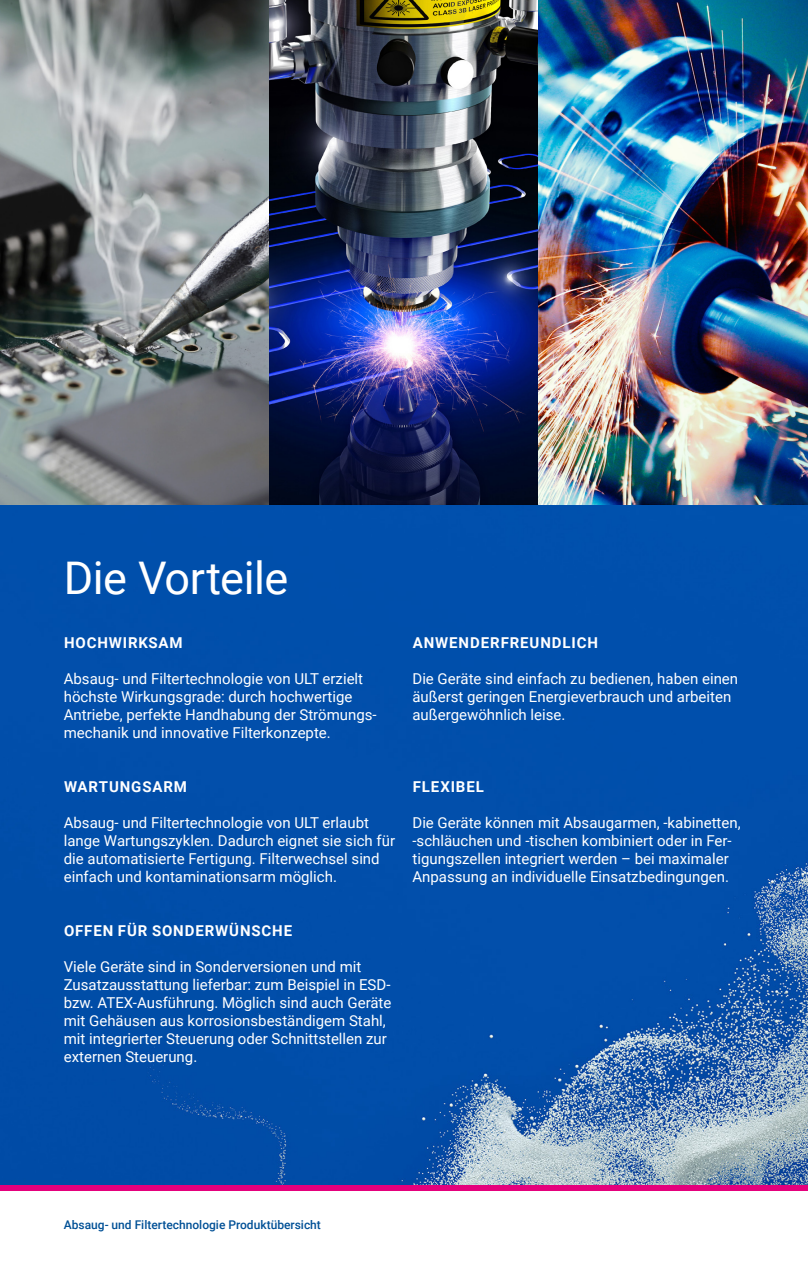
<style>
.page{position:relative;width:808px;height:1263px;background:#fff}
.page>*{position:absolute;margin:0;border:0;box-sizing:border-box;transform-origin:0 0}
.t1{font:45px "Roboto";letter-spacing:-.01em;color:#fff}
.t2{font:15px/18px "Roboto";color:#fff}
.t3{font:700 15px "Roboto";letter-spacing:.06em;color:#fff}
.t4{font:500 12px "Roboto";color:#005096}
</style>
<div class="page">
<img style="left:0;top:0;width:808px;height:1185px">
<div style="left:0;top:1185px;width:808px;height:6px;background:#e5007c"></div>
<h1 class="t1" style="left:64px;top:546px;width:226px">Die Vorteile</h1>
<p class="t3" style="left:64px;top:632px;width:120px">HOCHWIRKSAM</p>
<p class="t3" style="left:413px;top:632px;width:187px">ANWENDERFREUNDLICH</p>
<p class="t2" style="left:64px;top:669px;width:314px">Absaug- und Filtertechnologie von ULT erzielt höchste Wirkungsgrade: durch hochwertige Antriebe, perfekte Handhabung der Strömungs&shy;mechanik und innovative Filterkonzepte.</p>
<p class="t2" style="left:412px;top:669px;width:327px">Die Geräte sind einfach zu bedienen, haben einen äußerst geringen Energieverbrauch und arbeiten außergewöhnlich leise.</p>
<p class="t3" style="left:64px;top:776px;width:124px">WARTUNGSARM</p>
<p class="t3" style="left:413px;top:776px;width:73px">FLEXIBEL</p>
<p class="t2" style="left:64px;top:813px;width:333px">Absaug- und Filtertechnologie von ULT erlaubt lange Wartungszyklen. Dadurch eignet sie sich für die automatisierte Fertigung. Filterwechsel sind einfach und kontaminationsarm möglich.</p>
<p class="t2" style="left:412px;top:813px;width:330px">Die Geräte können mit Absaugarmen, -kabinetten, -schläuchen und -tischen kombiniert oder in Fer&shy;tigungszellen integriert werden – bei maximaler Anpassung an individuelle Einsatzbedingungen.</p>
<p class="t3" style="left:64px;top:920px;width:230px">OFFEN FÜR SONDERWÜNSCHE</p>
<p class="t2" style="left:64px;top:957px;width:329px">Viele Geräte sind in Sonderversionen und mit Zusatzausstattung lieferbar: zum Beispiel in ESD&shy;bzw. ATEX-Ausführung. Möglich sind auch Geräte mit Gehäusen aus korrosionsbeständigem Stahl, mit integrierter Steuerung oder Schnittstellen zur externen Steuerung.</p>
<p class="t4" style="left:64px;top:1216px;width:259px">Absaug- und Filtertechnologie Produktübersicht</p>
</div>
